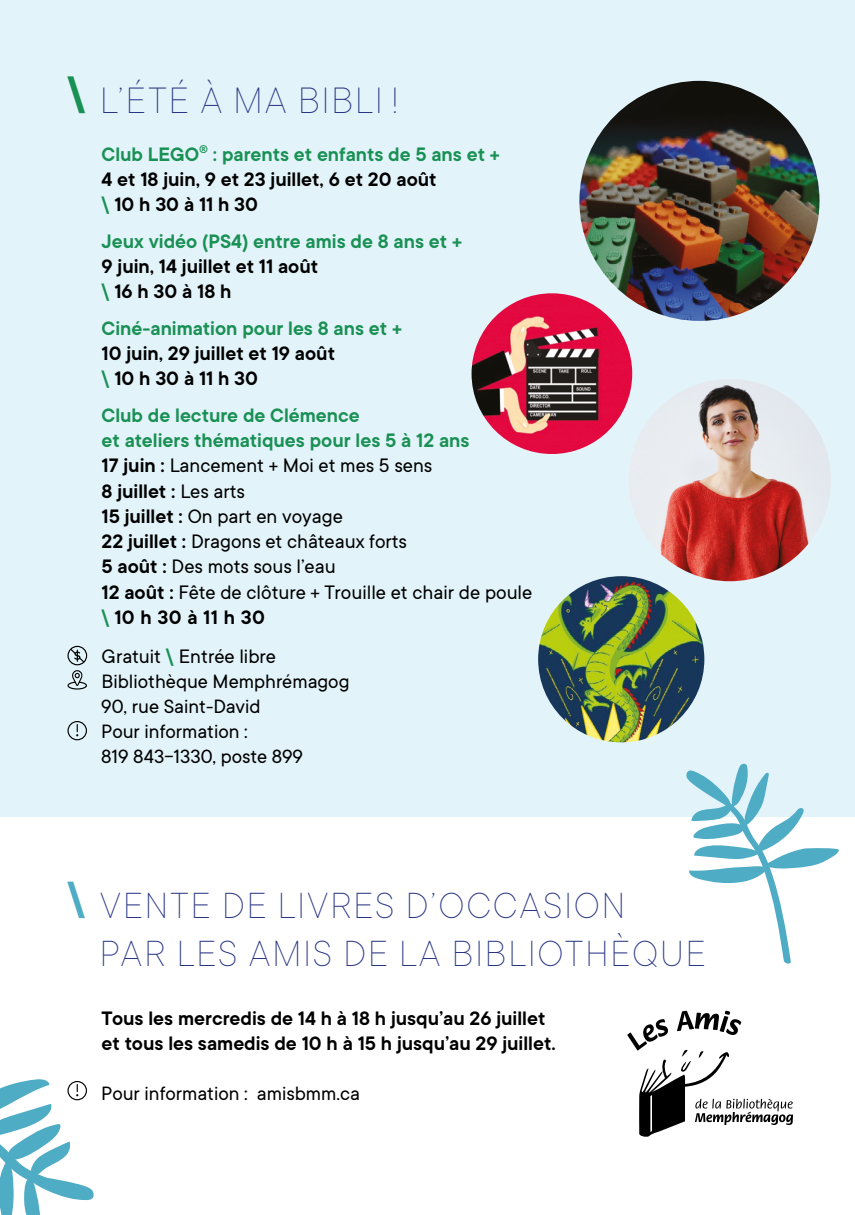
<style>
.page{position:relative;width:855px;height:1215px;background:#fff}
.page>*{position:absolute;margin:0;border:0;box-sizing:border-box;transform-origin:0 0}
.t1{font:100 40.5px "TT Commons";letter-spacing:.03em;color:#283583}
.t2{font:100 40px/48px "TT Commons";letter-spacing:.03em;color:#283583}
.t3{font:21.5px/25.2px "TT Commons";color:#000}
.t4{font:600 21.5px/25.2px "TT Commons";color:#000}
.t5{font:600 21.5px "TT Commons";color:#199054}
.t6{font:21.25px/25px "TT Commons";color:#000}
.s1{color:#199054}
.s2{font-weight:600;color:#199054}
.s3{font-weight:600}
</style>
<div class="page">
<div style="left:0;top:0;width:855px;height:816px;background:#e2f3f9"></div>
<div style="left:68px;top:646px;width:19px;height:19px;border:1px solid #000;border-radius:50%"></div>
<svg style="left:67px;top:648px;width:21px;height:42px"></svg>
<div style="left:67px;top:721px;width:20px;height:19px;border:1px solid #000;border-radius:50%"></div>
<svg style="left:76px;top:724px;width:2px;height:12px"></svg>
<img style="left:579px;top:81px;width:241px;height:240px;border-radius:120px">
<img style="left:629px;top:379px;width:202px;height:202px;border-radius:101px">
<img style="left:472px;top:293px;width:160px;height:161px;border-radius:80px">
<img style="left:538px;top:576px;width:166px;height:166px;border-radius:83px">
<svg style="left:627px;top:1011px;width:166px;height:126px"></svg>
<svg style="left:686px;top:763px;width:154px;height:201px"></svg>
<svg style="left:0;top:1079px;width:94px;height:136px"></svg>
<h1 class="t1" style="left:68px;top:78px;width:334px"><sup>\</sup> L’ÉTÉ À MA BIBLI !</h1>
<p class="t4" style="left:102px;top:142px;width:400px"><span class="s1">Club LEGO</span><sup>®</sup> <span class="s1">: parents et enfants de 5 ans et +<br></span>4 et 18 juin, 9 et 23 juillet, 6 et 20 août<br><span class="s1">\</span> 10 h 30 à 11 h 30</p>
<p class="t5" style="left:102px;top:229px;width:362px">Jeux vidéo (PS4) entre amis de 8 ans et +</p>
<p class="t4" style="left:102px;top:254px;width:218px">9 juin, 14 juillet et 11 août <span class="s1">\</span> 16 h 30 à 18 h</p>
<p class="t5" style="left:102px;top:316px;width:302px">Ciné-animation pour les 8 ans et +</p>
<p class="t4" style="left:102px;top:341px;width:235px">10 juin, 29 juillet et 19 août <span class="s1">\</span> 10 h 30 à 11 h 30</p>
<p class="t3" style="left:102px;top:403px;width:432px"><span class="s2">Club de lecture de Clémence<br>et ateliers thématiques pour les 5 à 12 ans<br></span><span class="s3">17 juin :</span> Lancement + Moi et mes 5 sens<br><span class="s3">8 juillet :</span> Les arts<br><span class="s3">15 juillet :</span> On part en voyage<br><span class="s3">22 juillet :</span> Dragons et châteaux forts<br><span class="s3">5 août :</span> Des mots sous l’eau<br><span class="s3">12 août :</span> Fête de clôture + Trouille et chair de poule <span class="s2">\</span> <span class="s3">10 h 30 à 11 h 30</span></p>
<p class="t3" style="left:102px;top:644px;width:176px">Gratuit <span class="s2">\</span> Entrée libre</p>
<p class="t6" style="left:101px;top:669px;width:250px">Bibliothèque Memphrémagog<br>90, rue Saint-David<br>Pour information :<br>819 843-1330, poste 899</p>
<h2 class="t2" style="left:99px;top:881px;width:608px;text-indent:-32px"><sup>\</sup> VENTE DE LIVRES D’OCCASION<br>PAR LES AMIS DE LA BIBLIOTHÈQUE</h2>
<p class="t4" style="left:102px;top:1006px;width:456px">Tous les mercredis de 14 h à 18 h jusqu’au 26 juillet et tous les samedis de 10 h à 15 h jusqu’au 29 juillet.</p>
<p class="t6" style="left:101px;top:1081px;width:260px">Pour information : amisbmm.ca</p>
</div>
